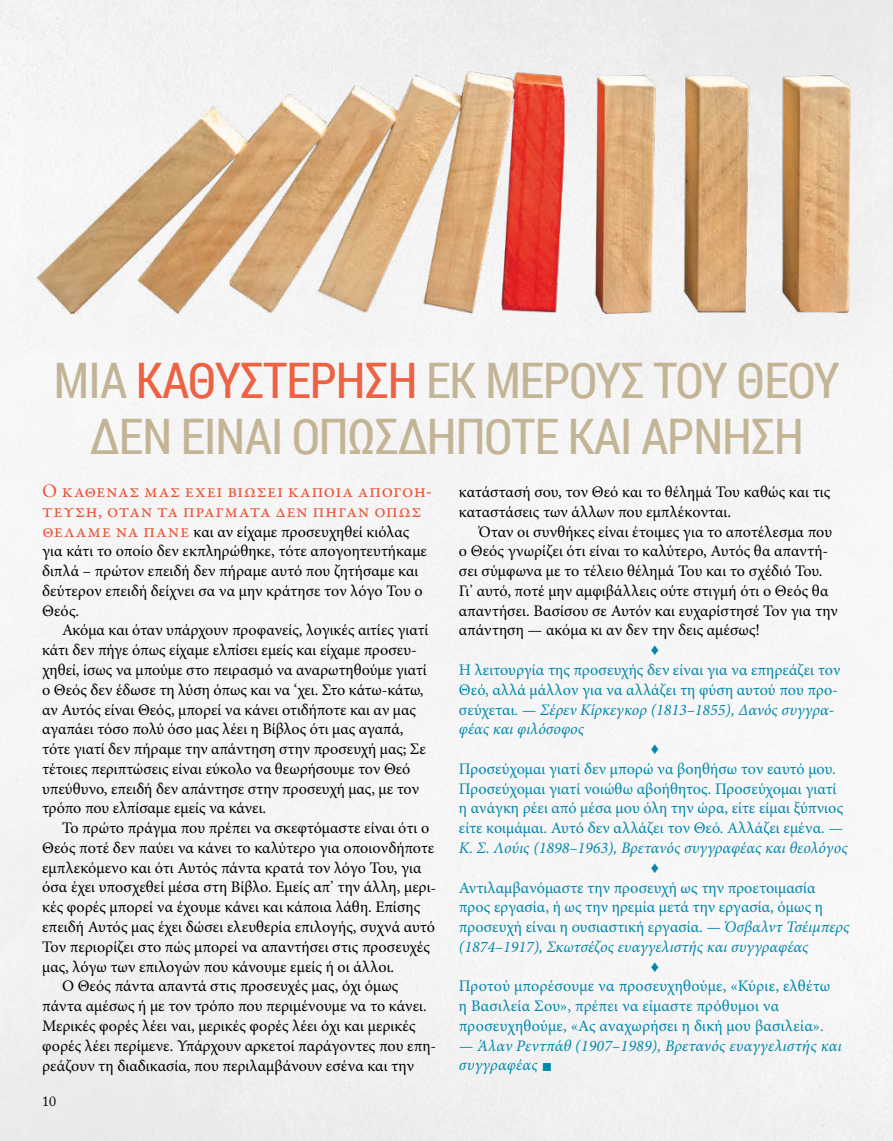
<style>
.page{position:relative;width:893px;height:1141px;background:#fff}
.page>*{position:absolute;margin:0;border:0;box-sizing:border-box;transform-origin:0 0}
.t1{font:49px/56px "Roboto Condensed";letter-spacing:-.02em;color:#c4b496;text-align:center}
.t2{font:19.25px/19.8px "Garamond Premr Pro";letter-spacing:.02em;color:#ea5336}
.t3{font:16.1px/19.8px "Minion Pro";color:#000}
.t4{font:16.1px/19.8px "Minion Pro";letter-spacing:.005em;color:#0087ad}
.t5{font:italic 16.1px/19.8px "Minion Pro";letter-spacing:.01em;color:#0087ad}
.t6{font:16.1px "Arial";color:#0087ad}
.t7{font:14px "Adobe Caslon Pro";color:#000}
.s1{color:#ec6243}
.s2{font-family:"Garamond Premr Pro";font-size:19.25px;color:#ea5336}
.s3{font-style:italic}
.s4{font-family:"Arial";font-style:normal;font-size:17.32px}
</style>
<div class="page">
<img style="left:26px;top:22px;width:844px;height:326px">
<h1 class="t1" style="left:54px;top:351px;width:786px">ΜΙΑ <span class="s1">ΚΑΘΥΣΤΕΡΉΣΗ</span> ΕΚ ΜΈΡΟΥΣ ΤΟΥ ΘΕΟΎ<br>ΔΕΝ ΕΊΝΑΙ ΟΠΩΣΔΉΠΟΤΕ ΚΑΙ ΆΡΝΗΣΗ</h1>
<p class="t2" style="left:42px;top:482px;width:391px">Ο καθένας μας έχει βιώσει κάποια απογοή&shy;τευση, όταν τα πράγματα δεν πήγαν όπως</p>
<p class="t3" style="left:42px;top:522px;width:386px"><span class="s2">θέλαμε να πάνε</span> και αν είχαμε προσευχηθεί κιόλας για κάτι το οποίο δεν εκπληρώθηκε, τότε απογοητευτήκαμε διπλά – πρώτον επειδή δεν πήραμε αυτό που ζητήσαμε και δεύτερον επειδή δείχνει σα να μην κράτησε τον λόγο Του ο Θεός.</p>
<p class="t3" style="left:42px;top:620px;width:388px;text-indent:20px">Ακόμα και όταν υπάρχουν προφανείς, λογικές αιτίες γιατί κάτι δεν πήγε όπως είχαμε ελπίσει εμείς και είχαμε προσευ&shy;χηθεί, ίσως να μπούμε στο πειρασμό να αναρωτηθούμε γιατί ο Θεός δεν έδωσε τη λύση όπως και να ‘χει. Στο κάτω-κάτω, αν Αυτός είναι Θεός, μπορεί να κάνει οτιδήποτε και αν μας αγαπάει τόσο πολύ όσο μας λέει η Βίβλος ότι μας αγαπά, τότε γιατί δεν πήραμε την απάντηση στην προσευχή μας; Σε τέτοιες περιπτώσεις είναι εύκολο να θεωρήσουμε τον Θεό υπεύθυνο, επειδή δεν απάντησε στην προσευχή μας, με τον τρόπο που ελπίσαμε εμείς να κάνει.</p>
<p class="t3" style="left:62px;top:818px;width:369px">Το πρώτο πράγμα που πρέπει να σκεφτόμαστε είναι ότι ο</p>
<p class="t3" style="left:42px;top:838px;width:394px">Θεός ποτέ δεν παύει να κάνει το καλύτερο για οποιονδήποτε</p>
<p class="t3" style="left:42px;top:858px;width:381px">εμπλεκόμενο και ότι Αυτός πάντα κρατά τον λόγο Του, για</p>
<p class="t3" style="left:42px;top:877px;width:396px">όσα έχει υποσχεθεί μέσα στη Βίβλο. Εμείς απ’ την άλλη, μερι-</p>
<p class="t3" style="left:42px;top:897px;width:379px">κές φορές μπορεί να έχουμε κάνει και κάποια λάθη. Επίσης</p>
<p class="t3" style="left:42px;top:917px;width:394px">επειδή Αυτός μας έχει δώσει ελευθερία επιλογής, συχνά αυτό</p>
<p class="t3" style="left:42px;top:937px;width:389px">Τον περιορίζει στο πώς μπορεί να απαντήσει στις προσευχές</p>
<p class="t3" style="left:42px;top:957px;width:354px">μας, λόγω των επιλογών που κάνουμε εμείς ή οι άλλοι.</p>
<p class="t3" style="left:62px;top:976px;width:338px">Ο Θεός πάντα απαντά στις προσευχές μας, όχι όμως</p>
<p class="t3" style="left:42px;top:996px;width:386px">πάντα αμέσως ή με τον τρόπο που περιμένουμε να το κάνει.</p>
<p class="t3" style="left:42px;top:1016px;width:375px">Μερικές φορές λέει ναι, μερικές φορές λέει όχι και μερικές</p>
<p class="t3" style="left:42px;top:1036px;width:396px">φορές λέει περίμενε. Υπάρχουν αρκετοί παράγοντες που επη-</p>
<p class="t3" style="left:42px;top:1056px;width:373px">ρεάζουν τη διαδικασία, που περιλαμβάνουν εσένα και την</p>
<p class="t7" style="left:42px;top:1093px;width:15px">10</p>
<p class="t3" style="left:459px;top:482px;width:373px">κατάστασή σου, τον Θεό και το θέλημά Του καθώς και τις καταστάσεις των άλλων που εμπλέκονται.</p>
<p class="t3" style="left:459px;top:522px;width:380px;text-indent:20px">Όταν οι συνθήκες είναι έτοιμες για το αποτέλεσμα που ο Θεός γνωρίζει ότι είναι το καλύτερο, Αυτός θα απαντή&shy;σει σύμφωνα με το τέλειο θέλημά Του και το σχέδιό Του.<br>Γι’ αυτό, ποτέ μην αμφιβάλλεις ούτε στιγμή ότι ο Θεός θα απαντήσει. Βασίσου σε Αυτόν και ευχαρίστησέ Τον για την απάντηση — ακόμα κι αν δεν την δεις αμέσως!</p>
<p class="t6" style="left:651px;top:638px;width:10px">♦</p>
<p class="t4" style="left:459px;top:660px;width:383px">Η λειτουργία της προσευχής δεν είναι για να επηρεάζει τον Θεό, αλλά μάλλον για να αλλάζει τη φύση αυτού που προ&shy;σεύχεται. <span class="s3">— Σέρεν Κίρκεγκορ (1813–1855), Δανός συγγρα&shy;φέας και φιλόσοφος</span></p>
<p class="t6" style="left:651px;top:737px;width:10px">♦</p>
<p class="t4" style="left:459px;top:759px;width:390px">Προσεύχομαι γιατί δεν μπορώ να βοηθήσω τον εαυτό μου.<br>Προσεύχομαι γιατί νοιώθω αβοήθητος. Προσεύχομαι γιατί η ανάγκη ρέει από μέσα μου όλη την ώρα, είτε είμαι ξύπνιος είτε κοιμάμαι. Αυτό δεν αλλάζει τον Θεό. Αλλάζει εμένα. <span class="s3">— Κ. Σ. Λούις (1898–1963), Βρετανός συγγραφέας και θεολόγος</span></p>
<p class="t6" style="left:651px;top:856px;width:10px">♦</p>
<p class="t4" style="left:459px;top:878px;width:392px">Αντιλαμβανόμαστε την προσευχή ως την προετοιμασία προς εργασία, ή ως την ηρεμία μετά την εργασία, όμως η προσευχή είναι η ουσιαστική εργασία. <span class="s3">— Όσβαλντ Τσέιμπερς (1874–1917), Σκωτσέζος ευαγγελιστής και συγγραφέας</span></p>
<p class="t6" style="left:651px;top:955px;width:10px">♦</p>
<p class="t4" style="left:459px;top:976px;width:373px">Προτού μπορέσουμε να προσευχηθούμε, «Κύριε, ελθέτω η Βασιλεία Σου», πρέπει να είμαστε πρόθυμοι να προσευχηθούμε, «Ας αναχωρήσει η δική μου βασιλεία».</p>
<p class="t5" style="left:459px;top:1036px;width:384px">— Άλαν Ρεντπάθ (1907–1989), Βρετανός ευαγγελιστής και συγγραφέας <span class="s4">■</span></p>
</div>
